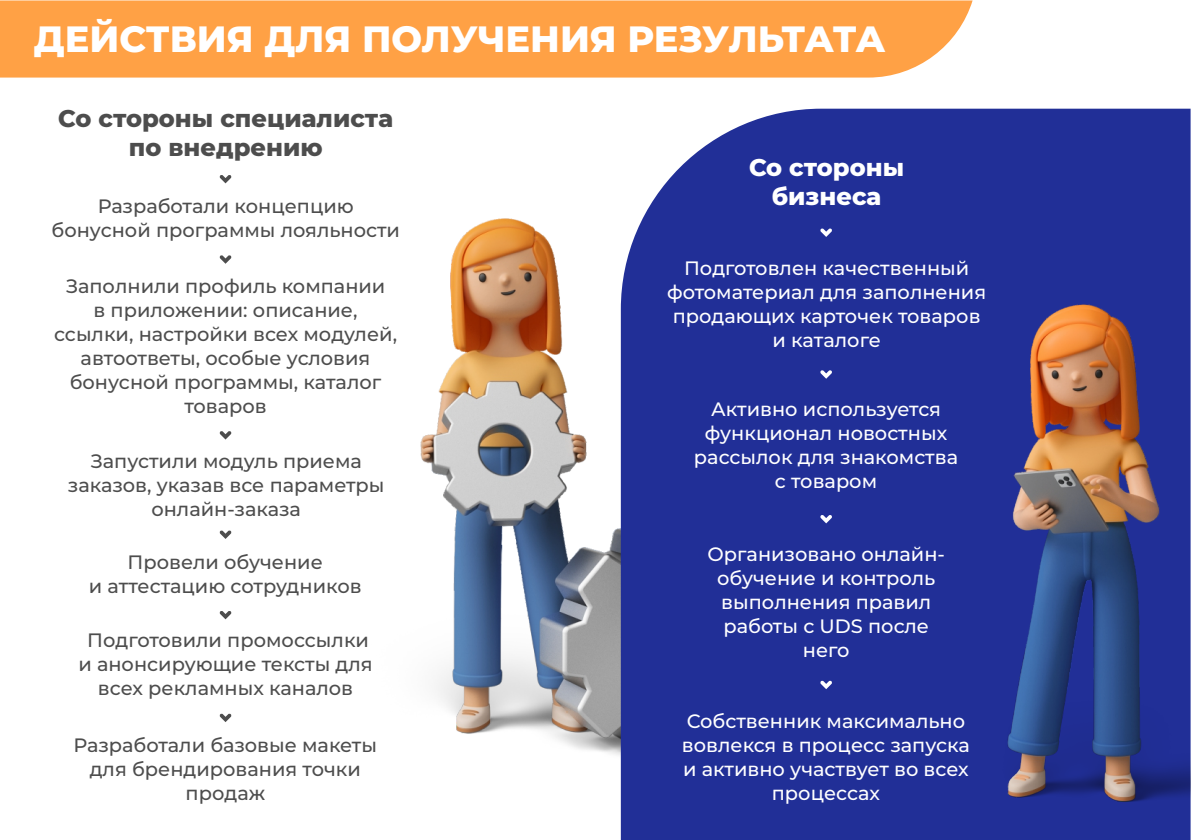
<style>
.page{position:relative;width:1191px;height:840px;background:#fff}
.page>*{position:absolute;margin:0;border:0;box-sizing:border-box;transform-origin:0 0}
.t1{font:800 36.4px "Montserrat";color:#fff}
.t2{font:800 24.2px/28.2px "Montserrat";color:#4d4d4d;text-align:center}
.t3{font:800 24.2px/28.2px "Montserrat";color:#fff;text-align:center}
.t4{font:500 19.4px/24px "Montserrat";color:#4d4d4d;text-align:center}
.t5{font:500 19.4px/24px "Montserrat";color:#fff;text-align:center}
</style>
<div class="page">
<img style="left:231px;top:176px;width:390px;height:617px">
<svg style="left:621px;top:109px;width:569px;height:730px;background:#273697"></svg>
<div style="left:0;top:0;width:972px;height:77px;background:#ffa145"></div>
<svg style="left:820px;top:514px;width:12px;height:9px"></svg>
<svg style="left:820px;top:370px;width:12px;height:8px"></svg>
<svg style="left:820px;top:228px;width:12px;height:9px"></svg>
<svg style="left:219px;top:175px;width:12px;height:8px"></svg>
<img style="left:934px;top:274px;width:257px;height:265px">
<svg style="left:219px;top:255px;width:12px;height:8px"></svg>
<svg style="left:219px;top:431px;width:12px;height:8px"></svg>
<svg style="left:219px;top:530px;width:12px;height:8px"></svg>
<svg style="left:219px;top:611px;width:12px;height:8px"></svg>
<svg style="left:219px;top:713px;width:12px;height:8px"></svg>
<svg style="left:820px;top:680px;width:12px;height:8px"></svg>
<h1 class="t1" style="left:34px;top:16px;width:853px">ДЕЙСТВИЯ ДЛЯ ПОЛУЧЕНИЯ РЕЗУЛЬТАТА</h1>
<p class="t2" style="left:58px;top:105px;width:336px">Со стороны специалиста по внедрению</p>
<p class="t4" style="left:52px;top:194px;width:350px">Разработали концепцию бонусной программы лояльности</p>
<p class="t4" style="left:54px;top:273px;width:344px">Заполнили профиль компании<br>в приложении: описание, ссылки, настройки всех модулей, автоответы, особые условия бонусной программы, каталог товаров</p>
<p class="t4" style="left:68px;top:448px;width:318px">Запустили модуль приема заказов, указав все параметры онлайн-заказа</p>
<p class="t4" style="left:89px;top:549px;width:274px">Провели обучение<br>и аттестацию сотрудников</p>
<p class="t4" style="left:78px;top:628px;width:296px">Подготовили промоссылки и анонсирующие тексты для всех рекламных каналов</p>
<p class="t4" style="left:74px;top:732px;width:305px">Разработали базовые макеты для брендирования точки продаж</p>
<p class="t3" style="left:749px;top:154px;width:157px">Со стороны бизнеса</p>
<p class="t5" style="left:667px;top:255px;width:320px">Подготовлен качественный фотоматериал для заполнения продающих карточек товаров и каталоге</p>
<p class="t5" style="left:694px;top:396px;width:266px">Активно используется функционал новостных рассылок для знакомства с товаром</p>
<p class="t5" style="left:707px;top:541px;width:239px">Организовано онлайн&shy;обучение и контроль выполнения правил работы с UDS после него</p>
<p class="t5" style="left:682px;top:708px;width:289px">Собственник максимально вовлекся в процесс запуска и активно участвует во всех процессах</p>
</div>
